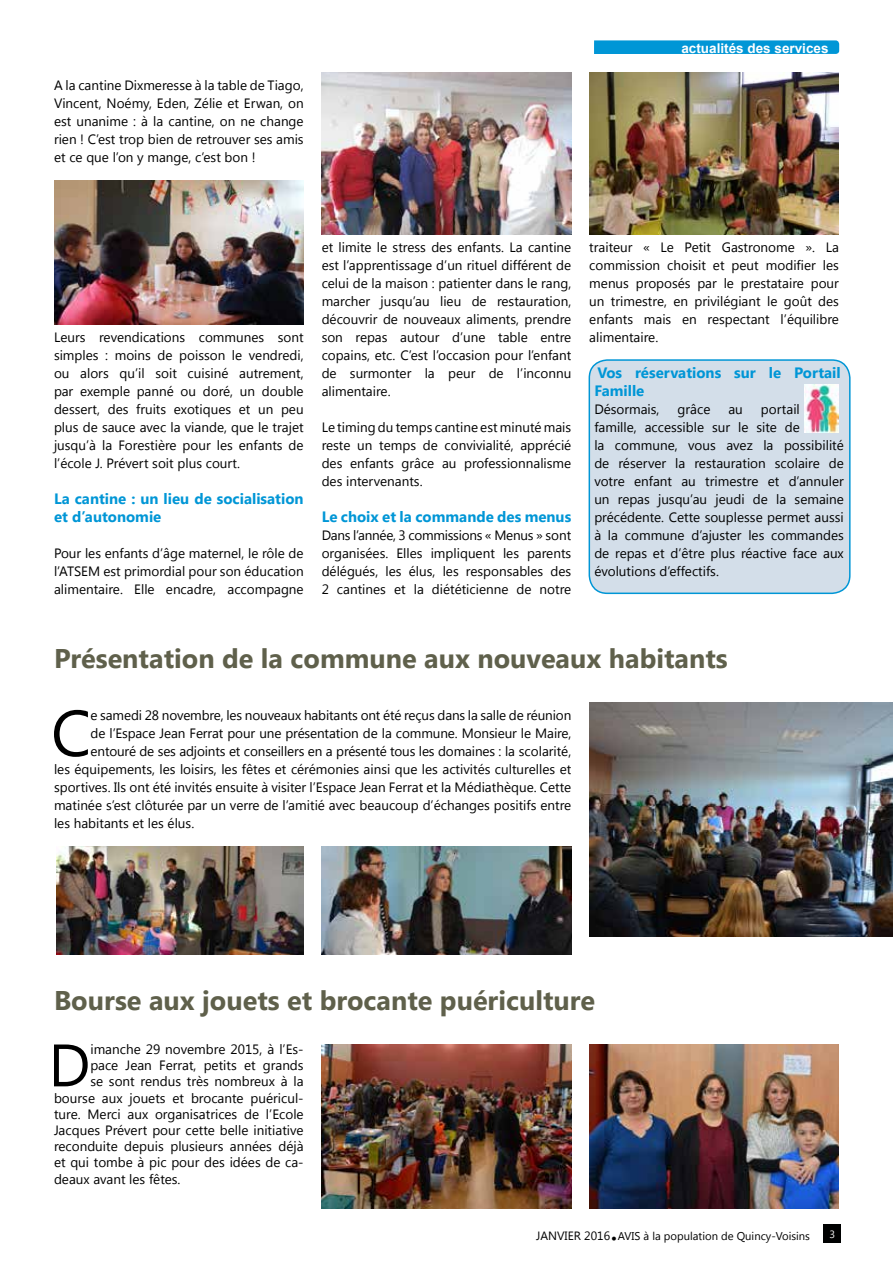
<style>
.page{position:relative;width:893px;height:1263px;background:#fff}
.page>*{position:absolute;margin:0;border:0;box-sizing:border-box;transform-origin:0 0}
.t1{font:64.95px "Segoe UI";color:#000}
.t2{font:59.7px "Segoe UI";color:#000}
.t3{font:36px "Segoe UI";color:#000}
.t4{font:700 27px "Segoe UI";color:#5f604b}
.t5{font:700 15px/18px "Segoe UI";color:#0096d6}
.t6{font:13.5px/18px "Segoe UI";color:#000;text-align:justify}
.t7{font:700 13.5px "Arial";color:#fff}
.t8{font:12px "Segoe UI";color:#000}
.t9{font:11.25px "Segoe UI";color:#000}
.t10{font:10.5px "Segoe UI";color:#fff}
</style>
<div class="page">
<div style="left:824px;top:1224px;width:17px;height:19px;background:#000101"></div>
<svg style="left:594px;top:40px;width:245px;height:14px;background:#0899d7"></svg>
<img style="left:589px;top:72px;width:250px;height:162px">
<img style="left:322px;top:72px;width:249px;height:162px">
<div style="left:589px;top:360px;width:261px;height:233px;background:#d3dee9;border-radius:18px"></div>
<div style="left:589px;top:359px;width:262px;height:235px;border:2px solid #0096d6;border-radius:18px"></div>
<img style="left:805px;top:385px;width:33px;height:47px">
<img style="left:54px;top:180px;width:250px;height:144px">
<img style="left:589px;top:702px;width:304px;height:234px">
<img style="left:57px;top:846px;width:247px;height:108px">
<img style="left:322px;top:846px;width:249px;height:108px">
<img style="left:322px;top:1044px;width:249px;height:165px">
<img style="left:589px;top:1044px;width:250px;height:165px">
<p class="t6" style="left:54px;top:76px;width:251px">A la cantine Dixmeresse à la table de Tiago, Vincent, Noémy, Eden, Zélie et Erwan, on est unanime : à la cantine, on ne change rien ! C’est trop bien de retrouver ses amis et ce que l’on y mange, c’est bon !</p>
<p class="t7" style="left:681px;top:39px;width:149px">actualités des services</p>
<p class="t6" style="left:54px;top:328px;width:251px">Leurs revendications communes sont simples : moins de poisson le vendredi, ou alors qu’il soit cuisiné autrement, par exemple panné ou doré, un double dessert, des fruits exotiques et un peu plus de sauce avec la viande, que le trajet jusqu’à la Forestière pour les enfants de l’école J. Prévert soit plus court.</p>
<p class="t5" style="left:54px;top:489px;width:251px">La cantine : un lieu de socialisation et d’autonomie</p>
<p class="t6" style="left:54px;top:544px;width:251px">Pour les enfants d’âge maternel, le rôle de l’ATSEM est primordial pour son éducation alimentaire. Elle encadre, accompagne</p>
<p class="t6" style="left:322px;top:238px;width:251px">et limite le stress des enfants. La cantine est l’apprentissage d’un rituel différent de celui de la maison : patienter dans le rang, marcher jusqu’au lieu de restauration, découvrir de nouveaux aliments, prendre son repas autour d’une table entre copains, etc. C’est l’occasion pour l’enfant de surmonter la peur de l’inconnu alimentaire.</p>
<p class="t6" style="left:322px;top:418px;width:251px">Le timing du temps cantine est minuté mais reste un temps de convivialité, apprécié des enfants grâce au professionnalisme des intervenants.</p>
<p class="t5" style="left:322px;top:507px;width:251px">Le choix et la commande des menus</p>
<p class="t6" style="left:322px;top:526px;width:251px">Dans l’année, 3 commissions « Menus » sont organisées. Elles impliquent les parents délégués, les élus, les responsables des 2 cantines et la diététicienne de notre</p>
<p class="t6" style="left:589px;top:238px;width:251px">traiteur « Le Petit Gastronome ». La commission choisit et peut modifier les menus proposés par le prestataire pour un trimestre, en privilégiant le goût des enfants mais en respectant l’équilibre alimentaire.</p>
<p class="t5" style="left:594px;top:363px;width:248px">Vos réservations sur le Portail<br>Famille</p>
<p class="t6" style="left:594px;top:400px;width:67px">Désormais,</p>
<p class="t6" style="left:678px;top:400px;width:34px">grâce</p>
<p class="t6" style="left:728px;top:400px;width:16px">au</p>
<p class="t6" style="left:594px;top:400px;width:251px;text-align:left;text-indent:167px">portail famille, accessible sur le site de<br>la commune, vous avez la possibilité de réserver la restauration scolaire de votre enfant au trimestre et d’annuler un repas jusqu’au jeudi de la semaine précédente. Cette souplesse permet aussi à la commune d’ajuster les commandes de repas et d’être plus réactive face aux évolutions d’effectifs.</p>
<h3 class="t4" style="left:54px;top:639px;width:675px">Présentation de la commune aux nouveaux habitants</h3>
<h1 class="t1" style="left:51px;top:688px;width:42px">C</h1>
<p class="t6" style="left:91px;top:706px;width:482px">e samedi 28 novembre, les nouveaux habitants ont été reçus dans la salle de réunion</p>
<p class="t6" style="left:91px;top:724px;width:482px">de l’Espace Jean Ferrat pour une présentation de la commune. Monsieur le Maire,</p>
<p class="t6" style="left:91px;top:742px;width:482px">entouré de ses adjoints et conseillers en a présenté tous les domaines : la scolarité,</p>
<p class="t6" style="left:54px;top:760px;width:519px">les équipements, les loisirs, les fêtes et cérémonies ainsi que les activités culturelles et</p>
<p class="t6" style="left:54px;top:778px;width:519px">sportives. Ils ont été invités ensuite à visiter l’Espace Jean Ferrat et la Médiathèque. Cette</p>
<p class="t6" style="left:54px;top:796px;width:519px">matinée s’est clôturée par un verre de l’amitié avec beaucoup d’échanges positifs entre</p>
<p class="t6" style="left:54px;top:814px;width:142px">les habitants et les élus.</p>
<h3 class="t4" style="left:54px;top:981px;width:543px">Bourse aux jouets et brocante puériculture</h3>
<h2 class="t2" style="left:49px;top:1024px;width:43px">D</h2>
<p class="t6" style="left:90px;top:1039px;width:215px">imanche 29 novembre 2015, à l’Es-</p>
<p class="t6" style="left:90px;top:1056px;width:215px">pace Jean Ferrat, petits et grands</p>
<p class="t6" style="left:90px;top:1072px;width:215px">se sont rendus très nombreux à la</p>
<p class="t6" style="left:54px;top:1088px;width:251px">bourse aux jouets et brocante puéricul-</p>
<p class="t6" style="left:54px;top:1104px;width:251px">ture. Merci aux organisatrices de l’Ecole</p>
<p class="t6" style="left:54px;top:1120px;width:251px">Jacques Prévert pour cette belle initiative</p>
<p class="t6" style="left:54px;top:1137px;width:251px">reconduite depuis plusieurs années déjà</p>
<p class="t6" style="left:54px;top:1153px;width:251px">et qui tombe à pic pour des idées de ca-</p>
<p class="t6" style="left:54px;top:1169px;width:128px">deaux avant les fêtes.</p>
<p class="t8" style="left:536px;top:1227px;width:75px">JANVIER 2016</p>
<h3 class="t3" style="left:610px;top:1202px;width:9px">.</h3>
<p class="t9" style="left:618px;top:1228px;width:194px">AVIS à la population de Quincy-Voisins</p>
<p class="t10" style="left:829px;top:1227px;width:7px">3</p>
</div>
